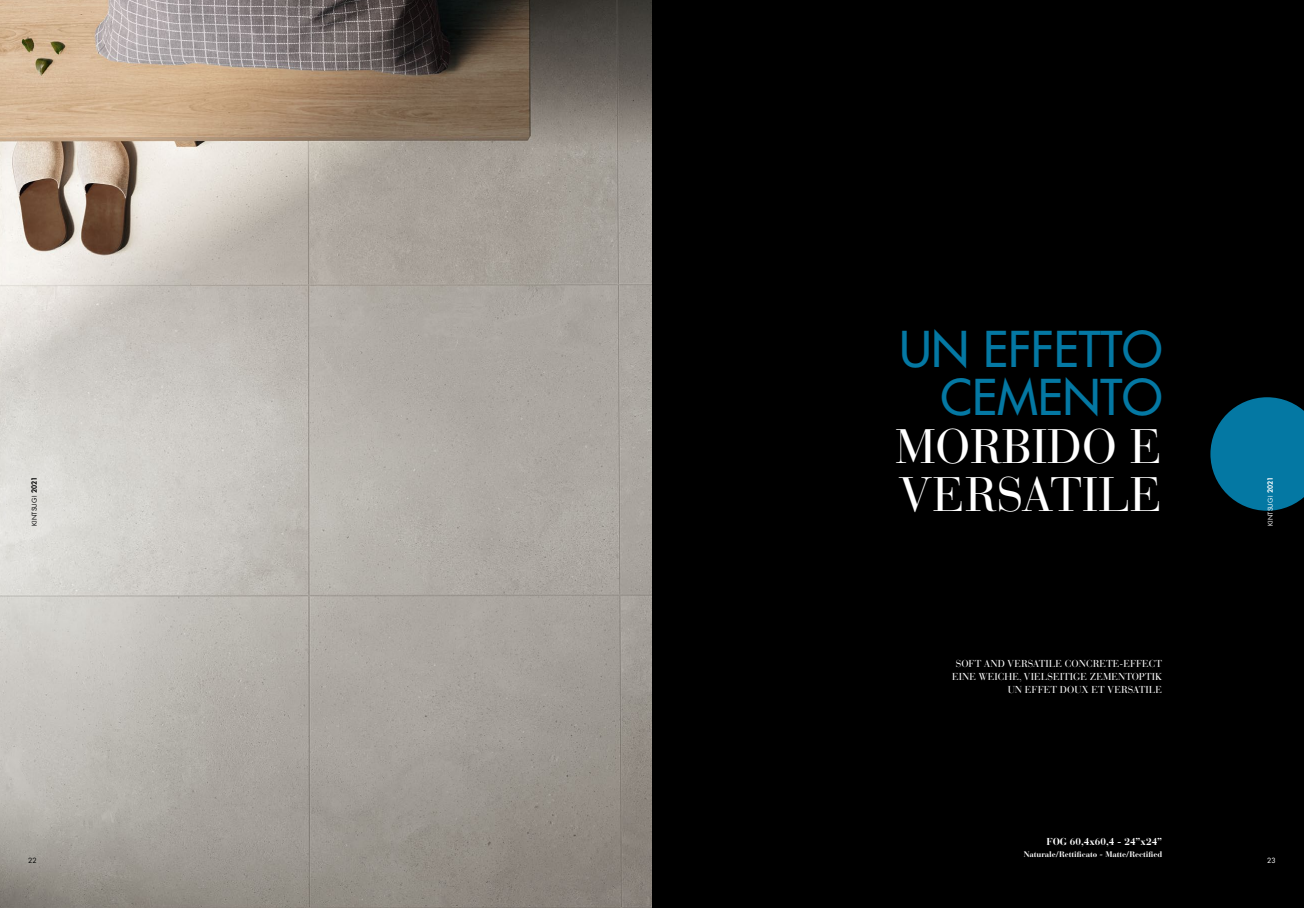
<style>
.page{position:relative;width:1304px;height:908px;background:#fff}
.page>*{position:absolute;margin:0;border:0;box-sizing:border-box;transform-origin:0 0}
.t1{font:48px/48px "Bauer Bodoni Std";color:#fff}
.t2{font:500 48px/48px "Futura Std";color:#0478a3;text-align:right}
.t3{font:10px/13px "Bauer Bodoni Std";color:#fff;text-align:right}
.t4{font:700 10px "Bauer Bodoni Std";color:#fff}
.t5{font:700 8px "Bauer Bodoni Std";color:#fff}
.t6{font:7px "Futura Std";color:#000}
.t7{font:7px "Futura Std";color:#fff}
.t8{font:6.5px "Futura Std";letter-spacing:.025em;color:#000}
.t9{font:6.5px "Futura Std";letter-spacing:.025em;color:#fff}
.s1{font-weight:800;font-size:7px}
</style>
<div class="page">
<img style="left:0;top:0;width:652px;height:907px">
<div style="left:652px;top:0;width:652px;height:907px;background:#000"></div>
<svg style="left:1210px;top:397px;width:94px;height:113px"></svg>
<p class="t8" style="left:30px;top:526px;width:51px;rotate:-90deg">KINTSUGI <span class="s1">2021</span></p>
<p class="t6" style="left:28px;top:855px;width:10px">22</p>
<h1 class="t2" style="left:900px;top:325px;width:264px">UN EFFETTO<br>CEMENTO</h1>
<h1 class="t1" style="left:896px;top:422px;width:268px">MORBIDO E<br>VERSATILE</h1>
<p class="t3" style="left:952px;top:657px;width:212px">SOFT AND VERSATILE CONCRETE-EFFECT<br>EINE WEICHE, VIELSEITIGE ZEMENTOPTIK<br>UN EFFET DOUX ET VERSATILE</p>
<p class="t4" style="left:1047px;top:835px;width:117px">FOG 60,4x60,4 - 24”x24”</p>
<p class="t5" style="left:1024px;top:848px;width:140px">Naturale/Rettificato - Matte/Rectified</p>
<p class="t9" style="left:1266px;top:526px;width:51px;rotate:-90deg">KINTSUGI <span class="s1">2021</span></p>
<p class="t7" style="left:1267px;top:855px;width:10px">23</p>
</div>
